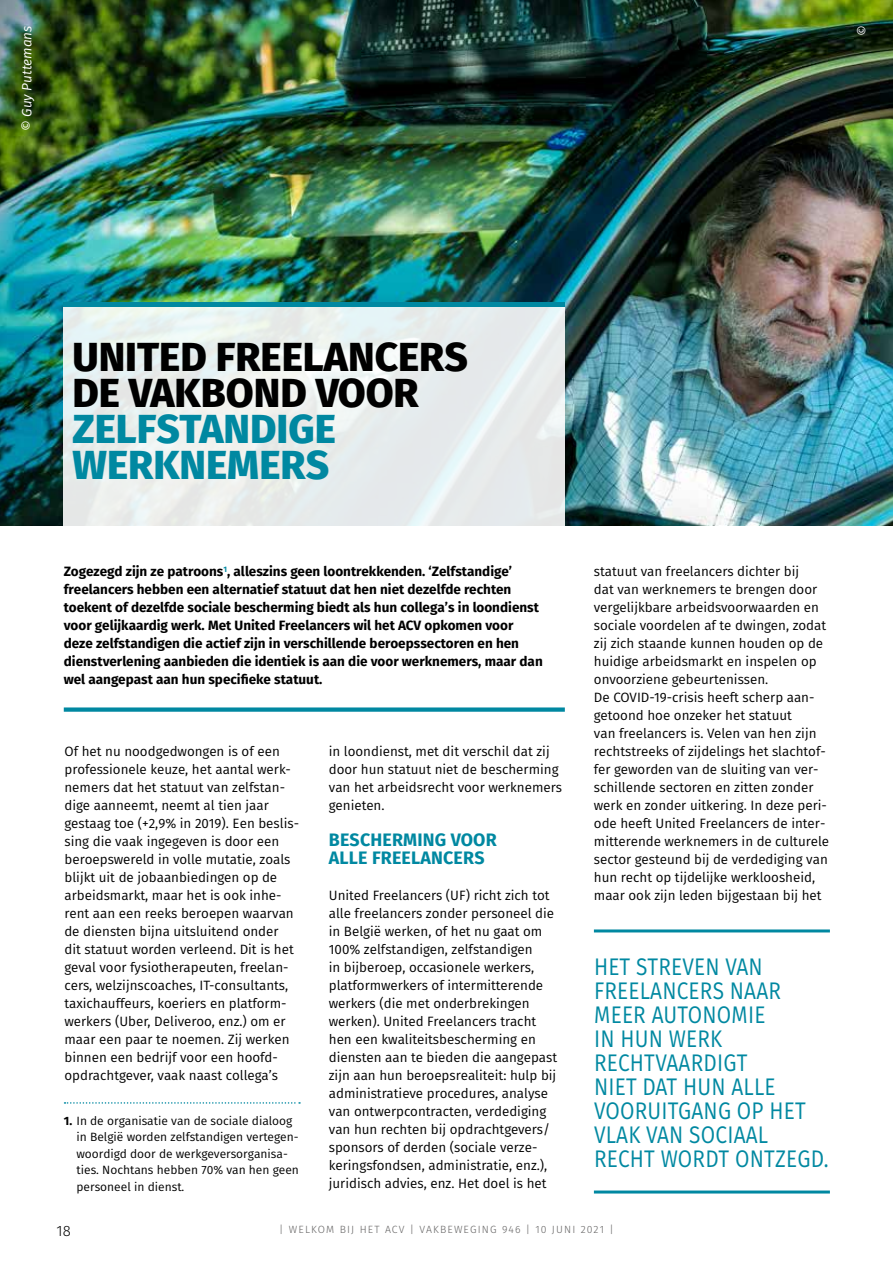
<style>
.page{position:relative;width:893px;height:1263px;background:#fff}
.page>*{position:absolute;margin:0;border:0;box-sizing:border-box;transform-origin:0 0}
.t1{font:800 40.5px/36px "Fira Sans";color:#000}
.t2{font:800 40.5px/36px "Fira Sans";color:#0088a1}
.t3{font:24px/24px "Fira Sans";letter-spacing:.01em;color:#0088a1;scale:.87 1}
.t4{font:700 18px/18px "Fira Sans";letter-spacing:.01em;color:#0088a1}
.t5{font:300 15px "Fira Sans";color:#000}
.t6{font:13.5px/18px "Fira Sans";color:#000}
.t7{font:700 13.5px/18px "Fira Sans";color:#000}
.t8{font:italic 13.5px "Fira Sans";color:#fff}
.t9{font:12px/16.5px "Fira Sans";color:#000}
.t10{font:300 10.5px "Fira Sans";letter-spacing:.11em;color:#646363}
.s1{font-weight:700}
</style>
<div class="page">
<img style="left:0;top:0;width:893px;height:525px">
<svg style="left:64px;top:307px;width:501px;height:219px;fill:#e7eded"></svg>
<hr style="left:64px;top:303px;width:501px;height:4px;background:#0088a1">
<div style="left:64px;top:707px;width:501px;height:5px;background:#0088a1"></div>
<hr style="left:594px;top:929px;width:236px;height:3px;background:#0088a1">
<hr style="left:594px;top:1190px;width:236px;height:3px;background:#0088a1">
<svg style="left:65px;top:1102px;width:235px;height:2px"></svg>
<p class="t8" style="left:17px;top:131px;width:107px;rotate:-90deg">© Guy Puttemans</p>
<p class="t8" style="left:853px;top:36px;width:12px;rotate:-90deg">©</p>
<h1 class="t1" style="left:72px;top:339px;width:397px">UNITED FREELANCERS<br>DE VAKBOND VOOR</h1>
<h1 class="t2" style="left:72px;top:411px;width:265px">ZELFSTANDIGE<br>WERKNEMERS</h1>
<p class="t7" style="left:64px;top:562px;width:480px">Zogezegd zijn ze patroons<sup>1</sup>, alleszins geen loontrekkenden. ‘Zelfstandige’ freelancers hebben een alternatief statuut dat hen niet dezelfde rechten toekent of dezelfde sociale bescherming biedt als hun collega’s in loondienst voor gelijkaardig werk. Met United Freelancers wil het ACV opkomen voor deze zelfstandigen die actief zijn in verschillende beroepssectoren en hen dienstverlening aanbieden die identiek is aan die voor werknemers, maar dan wel aangepast aan hun specifieke statuut.</p>
<p class="t6" style="left:594px;top:562px;width:237px">statuut van freelancers dichter bij<br>dat van werknemers te brengen door vergelijkbare arbeidsvoorwaarden en sociale voordelen af te dwingen, zodat zij zich staande kunnen houden op de huidige arbeidsmarkt en inspelen op onvoorziene gebeurtenissen.<br>De COVID-19-crisis heeft scherp aan&shy;getoond hoe onzeker het statuut<br>van freelancers is. Velen van hen zijn rechtstreeks of zijdelings het slachtof&shy;fer geworden van de sluiting van ver&shy;schillende sectoren en zitten zonder werk en zonder uitkering. In deze peri&shy;ode heeft United Freelancers de inter&shy;mitterende werknemers in de culturele sector gesteund bij de verdediging van hun recht op tijdelijke werkloosheid, maar ook zijn leden bijgestaan bij het</p>
<p class="t6" style="left:64px;top:742px;width:236px">Of het nu noodgedwongen is of een professionele keuze, het aantal werk&shy;nemers dat het statuut van zelfstan&shy;dige aanneemt, neemt al tien jaar gestaag toe (+2,9% in 2019). Een beslis&shy;sing die vaak ingegeven is door een beroepswereld in volle mutatie, zoals blijkt uit de jobaanbiedingen op de arbeidsmarkt, maar het is ook inhe&shy;rent aan een reeks beroepen waarvan de diensten bijna uitsluitend onder<br>dit statuut worden verleend. Dit is het geval voor fysiotherapeuten, freelan&shy;cers, welzijnscoaches, IT-consultants, taxichauffeurs, koeriers en platform&shy;werkers (Uber, Deliveroo, enz.) om er maar een paar te noemen. Zij werken binnen een bedrijf voor een hoofd&shy;opdrachtgever, vaak naast collega’s</p>
<p class="t6" style="left:329px;top:742px;width:235px">in loondienst, met dit verschil dat zij door hun statuut niet de bescherming van het arbeidsrecht voor werknemers genieten.</p>
<h3 class="t4" style="left:329px;top:831px;width:169px">BESCHERMING VOOR<br>ALLE FREELANCERS</h3>
<p class="t6" style="left:329px;top:886px;width:230px">United Freelancers (UF) richt zich tot alle freelancers zonder personeel die in België werken, of het nu gaat om 100% zelfstandigen, zelfstandigen<br>in bijberoep, occasionele werkers, platformwerkers of intermitterende werkers (die met onderbrekingen werken). United Freelancers tracht hen een kwaliteitsbescherming en diensten aan te bieden die aangepast zijn aan hun beroepsrealiteit: hulp bij administratieve procedures, analyse van ontwerpcontracten, verdediging van hun rechten bij opdrachtgevers/ sponsors of derden (sociale verze&shy;keringsfondsen, administratie, enz.), juridisch advies, enz. Het doel is het</p>
<h2 class="t3" style="left:594px;top:954px;width:271px">HET STREVEN VAN<br>FREELANCERS NAAR<br>MEER AUTONOMIE<br>IN HUN WERK<br>RECHTVAARDIGT<br>NIET DAT HUN ALLE<br>VOORUITGANG OP HET<br>VLAK VAN SOCIAAL<br>RECHT WORDT ONTZEGD.</h2>
<p class="t9" style="left:77px;top:1112px;width:224px;text-indent:-13px"><span class="s1">1.</span> In de organisatie van de sociale dialoog in België worden zelfstandigen vertegen&shy;woordigd door de werkgeversorganisa&shy;ties. Nochtans hebben 70% van hen geen personeel in dienst.</p>
<p class="t5" style="left:57px;top:1220px;width:16px">18</p>
<p class="t10" style="left:279px;top:1221px;width:336px">| WELKOM BIJ HET ACV | VAKBEWEGING 946 | 10 JUNI 2021 |</p>
</div>
